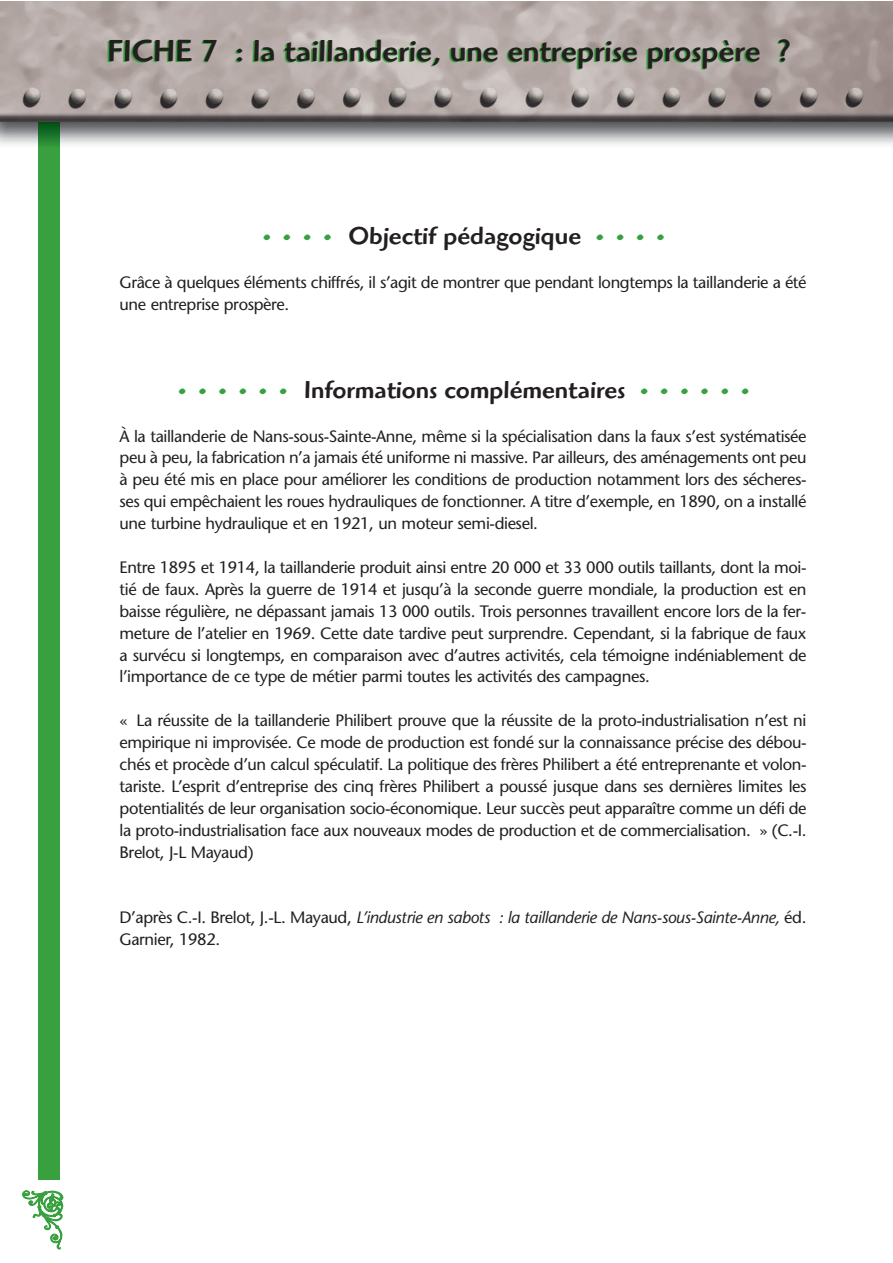
<style>
.page{position:relative;width:893px;height:1263px;background:#fff}
.page>*{position:absolute;margin:0;border:0;box-sizing:border-box;transform-origin:0 0}
.t1{font:500 31.5px "Highlander";color:#231f20}
.t2{font:500 25.5px "Highlander";color:#231f20}
.t3{font:16.5px/21.9px "Stone Sans";letter-spacing:-.025em;color:#231f20;text-align:justify}
.t4{font:italic 16.5px/21.9px "Stone Sans";letter-spacing:-.025em;color:#231f20}
.s1{font-size:36px;color:#39a03f}
.s2{font-style:normal}
</style>
<div class="page">
<img style="left:0;top:1px;width:892px;height:150px">
<div style="left:39px;top:122px;width:21px;height:1057px;background:#39a03f"></div>
<svg style="left:39px;top:122px;width:21px;height:23px"></svg>
<svg style="left:22px;top:1190px;width:42px;height:60px"></svg>
<h1 class="t1" style="left:107px;top:39px;width:686px">FICHE 7 : la taillanderie, une entreprise prospère ?</h1>
<h2 class="t2" style="left:262px;top:227px;width:405px"><span class="s1">• • • •</span> Objectif pédagogique <span class="s1">• • • •</span></h2>
<p class="t3" style="left:120px;top:273px;width:689px">Grâce à quelques éléments chiffrés, il s’agit de montrer que pendant longtemps la taillanderie a été une entreprise prospère.</p>
<h2 class="t2" style="left:177px;top:380px;width:575px"><span class="s1">• • • • • •</span> Informations complémentaires <span class="s1">• • • • • •</span></h2>
<p class="t3" style="left:120px;top:426px;width:688px">À la taillanderie de Nans-sous-Sainte-Anne, même si la spécialisation dans la faux s’est systématisée peu à peu, la fabrication n’a jamais été uniforme ni massive. Par ailleurs, des aménagements ont peu à peu été mis en place pour améliorer les conditions de production notamment lors des sécheres&shy;ses qui empêchaient les roues hydrauliques de fonctionner. A titre d’exemple, en 1890, on a installé une turbine hydraulique et en 1921, un moteur semi-diesel.</p>
<p class="t3" style="left:120px;top:558px;width:689px">Entre 1895 et 1914, la taillanderie produit ainsi entre 20 000 et 33 000 outils taillants, dont la moi&shy;tié de faux. Après la guerre de 1914 et jusqu’à la seconde guerre mondiale, la production est en baisse régulière, ne dépassant jamais 13 000 outils. Trois personnes travaillent encore lors de la fer&shy;meture de l’atelier en 1969. Cette date tardive peut surprendre. Cependant, si la fabrique de faux a survécu si longtemps, en comparaison avec d’autres activités, cela témoigne indéniablement de l’importance de ce type de métier parmi toutes les activités des campagnes.</p>
<p class="t3" style="left:120px;top:711px;width:689px">« La réussite de la taillanderie Philibert prouve que la réussite de la proto-industrialisation n’est ni empirique ni improvisée. Ce mode de production est fondé sur la connaissance précise des débou&shy;chés et procède d’un calcul spéculatif. La politique des frères Philibert a été entreprenante et volon&shy;tariste. L’esprit d’entreprise des cinq frères Philibert a poussé jusque dans ses dernières limites les potentialités de leur organisation socio-économique. Leur succès peut apparaître comme un défi de la proto-industrialisation face aux nouveaux modes de production et de commercialisation. » (C.-I.<br>Brelot, J-L Mayaud)</p>
<p class="t4" style="left:120px;top:908px;width:688px"><span class="s2">D’après C.-I. Brelot, J.-L. Mayaud,</span> L’industrie en sabots : la taillanderie de Nans-sous-Sainte-Anne, <span class="s2">éd.<br>Garnier, 1982.</span></p>
</div>
